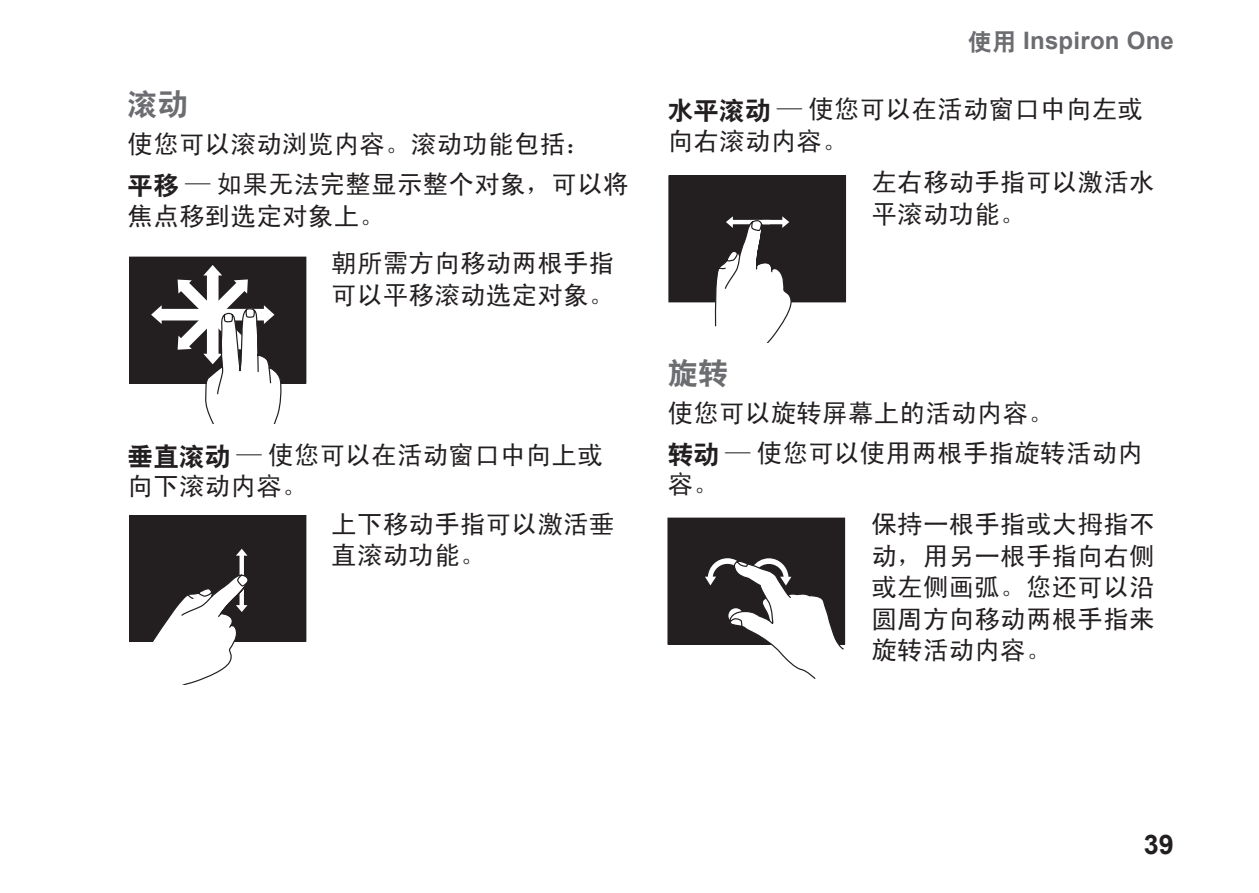
<style>
.page{position:relative;width:1259px;height:893px;background:#fff}
.page>*{position:absolute;margin:0;border:0;box-sizing:border-box;transform-origin:0 0}
.t1{font:30px "Heiti CSEG";color:#6c6d70}
.t2{font:700 27px "Arial";color:#231f20}
.t3{font:25.5px/31.5px "Sim Hei";letter-spacing:.01em;color:#231f20}
.t4{font:700 24px "Arial";letter-spacing:.01em;color:#6c6d70}
.s1{font-family:"Heiti CSEG"}
.s2{font-family:"Heiti CSEG";font-weight:400}
</style>
<div class="page">
<div style="left:129px;top:257px;width:177px;height:126px;background:#231f20"></div>
<svg style="left:151px;top:265px;width:132px;height:159px"></svg>
<div style="left:129px;top:515px;width:177px;height:126px;background:#231f20"></div>
<svg style="left:152px;top:549px;width:99px;height:135px"></svg>
<div style="left:669px;top:176px;width:176px;height:126px;background:#231f20"></div>
<svg style="left:714px;top:216px;width:78px;height:127px"></svg>
<div style="left:668px;top:518px;width:176px;height:126px;background:#231f20"></div>
<svg style="left:705px;top:517px;width:140px;height:162px"></svg>
<p class="t1" style="left:128px;top:89px;width:62px">滚动</p>
<p class="t3" style="left:128px;top:124px;width:502px;line-height:39.9px">使您可以滚动浏览内容。滚动功能包括：<br><span class="s1">平移</span> — 如果无法完整显示整个对象，可以将</p>
<p class="t3" style="left:331px;top:192px;width:285px;line-height:47.4px;text-indent:-204px">焦点移到选定对象上。<br>朝所需方向移动两根手指</p>
<p class="t3" style="left:331px;top:279px;width:285px">可以平移滚动选定对象。</p>
<p class="t3" style="left:128px;top:439px;width:477px"><span class="s1">垂直滚动</span> — 使您可以在活动窗口中向上或向下滚动内容。</p>
<p class="t3" style="left:331px;top:508px;width:285px">上下移动手指可以激活垂直滚动功能。</p>
<p class="t4" style="left:968px;top:24px;width:208px"><span class="s2">使用</span> Inspiron One</p>
<p class="t3" style="left:668px;top:93px;width:477px"><span class="s1">水平滚动</span> — 使您可以在活动窗口中向左或向右滚动内容。</p>
<p class="t3" style="left:871px;top:166px;width:285px">左右移动手指可以激活水平滚动功能。</p>
<p class="t1" style="left:668px;top:358px;width:62px">旋转</p>
<p class="t3" style="left:668px;top:393px;width:477px;line-height:39.9px">使您可以旋转屏幕上的活动内容。<br><span class="s1">转动</span> — 使您可以使用两根手指旋转活动内</p>
<p class="t3" style="left:668px;top:468px;width:53px">容。</p>
<p class="t3" style="left:871px;top:508px;width:285px;text-align:justify">保持一根手指或大拇指不动，用另一根手指向右侧或左侧画弧。您还可以沿圆周方向移动两根手指来旋转活动内容。</p>
<p class="t2" style="left:1144px;top:827px;width:32px">39</p>
</div>
